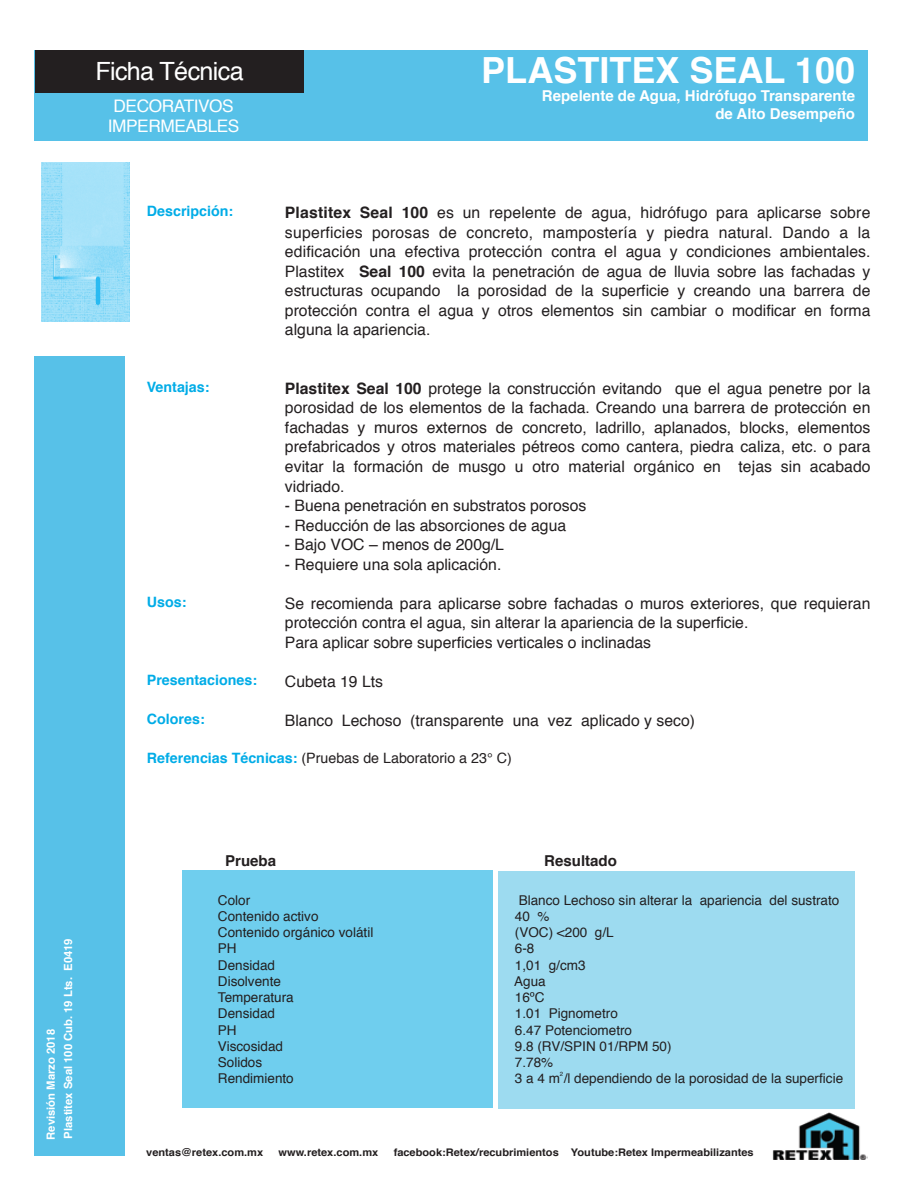
<style>
.page{position:relative;width:915px;height:1191px;background:#fff}
.page>*{position:absolute;margin:0;border:0;box-sizing:border-box;transform-origin:0 0}
.t1{font:700 36px "Helvetica";color:#fff}
.t2{font:25.05px "Helvetica";letter-spacing:-.025em;color:#fff}
.t3{font:17.25px/20.7px "Helvetica";letter-spacing:-.025em;color:#fff;text-align:center}
.t4{font:15.75px/19.5px "Helvetica";color:#231f20;text-align:justify}
.t5{font:700 15px/18px "Helvetica";color:#fff;text-align:right}
.t6{font:700 15px "Helvetica";color:#231f20}
.t7{font:700 14.25px "Helvetica";color:#00ace7}
.t8{font:14.25px "Helvetica";color:#231f20}
.t9{font:13.5px "Helvetica";color:#231f20}
.t10{font:700 11.25px/17.4px "Helvetica";color:#fff}
.t11{font:700 10.5px "Helvetica";color:#231f20;scale:1.05 1}
.t12{font:6px "Helvetica";color:#231f20}
.s1{font-weight:700}
.s2{font-weight:700;color:#00ace7}
</style>
<div class="page">
<div style="left:498px;top:871px;width:356px;height:238px;background:#9ddbf0"></div>
<div style="left:34px;top:356px;width:90px;height:799px;background:#57c1e8"></div>
<div style="left:35px;top:50px;width:832px;height:91px;background:#57c1e8"></div>
<img style="left:772px;top:1112px;width:94px;height:48px">
<div style="left:35px;top:50px;width:268px;height:43px;background:#231f20"></div>
<div style="left:182px;top:870px;width:311px;height:238px;background:#6fceee"></div>
<img style="left:41px;top:162px;width:89px;height:160px">
<h2 class="t2" style="left:95px;top:52px;width:150px">Ficha Técnica</h2>
<p class="t3" style="left:108px;top:96px;width:133px">DECORATIVOS<br>IMPERMEABLES</p>
<p class="t7" style="left:147px;top:200px;width:88px">Descripción:</p>
<h1 class="t1" style="left:481px;top:41px;width:375px">PLASTITEX SEAL 100</h1>
<p class="t5" style="left:541px;top:87px;width:314px">Repelente de Agua, Hidrófugo Transparente de Alto Desempeño</p>
<p class="t4" style="left:285px;top:204px;width:587px"><span class="s1">Plastitex Seal 100</span> es un repelente de agua, hidrófugo para aplicarse sobre superficies porosas de concreto, mampostería y piedra natural. Dando a la edificación una efectiva protección contra el agua y condiciones ambientales.<br>Plastitex <span class="s1">Seal 100</span> evita la penetración de agua de lluvia sobre las fachadas y estructuras ocupando la porosidad de la superficie y creando una barrera de protección contra el agua y otros elementos sin cambiar o modificar en forma alguna la apariencia.</p>
<p class="t7" style="left:147px;top:375px;width:64px">Ventajas:</p>
<p class="t4" style="left:285px;top:379px;width:587px"><span class="s1">Plastitex Seal 100</span> protege la construcción evitando que el agua penetre por la porosidad de los elementos de la fachada. Creando una barrera de protección en fachadas y muros externos de concreto, ladrillo, aplanados, blocks, elementos prefabricados y otros materiales pétreos como cantera, piedra caliza, etc. o para evitar la formación de musgo u otro material orgánico en tejas sin acabado vidriado.</p>
<p class="t4" style="left:285px;top:496px;width:303px">- Buena penetración en substratos porosos</p>
<p class="t4" style="left:285px;top:516px;width:283px">- Reducción de las absorciones de agua</p>
<p class="t4" style="left:285px;top:535px;width:220px">- Bajo VOC – menos de 200g/L</p>
<p class="t4" style="left:285px;top:555px;width:218px">- Requiere una sola aplicación.</p>
<p class="t4" style="left:285px;top:594px;width:586px;text-align:left">Se recomienda para aplicarse sobre fachadas o muros exteriores, que requieran protección contra el agua, sin alterar la apariencia de la superficie.<br>Para aplicar sobre superficies verticales o inclinadas</p>
<p class="t4" style="left:285px;top:672px;width:100px">Cubeta 19 Lts</p>
<p class="t4" style="left:285px;top:711px;width:411px">Blanco Lechoso (transparente una vez aplicado y seco)</p>
<p class="t7" style="left:147px;top:590px;width:41px">Usos:</p>
<p class="t7" style="left:147px;top:668px;width:112px">Presentaciones:</p>
<p class="t7" style="left:147px;top:707px;width:59px">Colores:</p>
<p class="t8" style="left:147px;top:746px;width:366px"><span class="s2">Referencias Técnicas:</span> (Pruebas de Laboratorio a 23° C)</p>
<p class="t10" style="left:42px;top:1139px;width:203px;rotate:-90deg">Revisión Marzo 2018<br>Plastitex Seal 100 Cub. 19 Lts. E0419</p>
<p class="t6" style="left:225px;top:848px;width:52px">Prueba</p>
<p class="t6" style="left:544px;top:848px;width:74px">Resultado</p>
<p class="t9" style="left:218px;top:889px;width:34px">Color</p>
<p class="t9" style="left:518px;top:889px;width:322px">Blanco Lechoso sin alterar la apariencia del sustrato</p>
<p class="t9" style="left:218px;top:906px;width:102px">Contenido activo</p>
<p class="t9" style="left:514px;top:906px;width:36px">40 %</p>
<p class="t9" style="left:218px;top:922px;width:157px">Contenido orgánico volátil</p>
<p class="t9" style="left:514px;top:922px;width:100px">(VOC) &lt;200 g/L</p>
<p class="t9" style="left:218px;top:938px;width:20px">PH</p>
<p class="t9" style="left:514px;top:938px;width:21px">6-8</p>
<p class="t9" style="left:218px;top:954px;width:59px">Densidad</p>
<p class="t9" style="left:514px;top:954px;width:72px">1,01 g/cm3</p>
<p class="t9" style="left:218px;top:970px;width:65px">Disolvente</p>
<p class="t9" style="left:514px;top:970px;width:33px">Agua</p>
<p class="t9" style="left:218px;top:987px;width:77px">Temperatura</p>
<p class="t9" style="left:514px;top:987px;width:31px">16ºC</p>
<p class="t9" style="left:218px;top:1003px;width:59px">Densidad</p>
<p class="t9" style="left:514px;top:1003px;width:104px">1.01 Pignometro</p>
<p class="t9" style="left:218px;top:1019px;width:20px">PH</p>
<p class="t9" style="left:514px;top:1019px;width:119px">6.47 Potenciometro</p>
<p class="t9" style="left:218px;top:1035px;width:67px">Viscosidad</p>
<p class="t9" style="left:514px;top:1035px;width:158px">9.8 (RV/SPIN 01/RPM 50)</p>
<p class="t9" style="left:218px;top:1051px;width:46px">Solidos</p>
<p class="t9" style="left:514px;top:1051px;width:40px">7.78%</p>
<p class="t9" style="left:218px;top:1068px;width:77px">Rendimiento</p>
<p class="t9" style="left:514px;top:1068px;width:329px">3 a 4 m /l dependiendo de la porosidad de la superficie</p>
<p class="t12" style="left:559px;top:1069px;width:5px">2</p>
<p class="t11" style="left:146px;top:1143px;width:113px">ventas@retex.com.mx</p>
<p class="t11" style="left:278px;top:1143px;width:96px">www.retex.com.mx</p>
<p class="t11" style="left:393px;top:1143px;width:344px">facebook:Retex/recubrimientos Youtube:Retex Impermeabilizantes</p>
</div>
